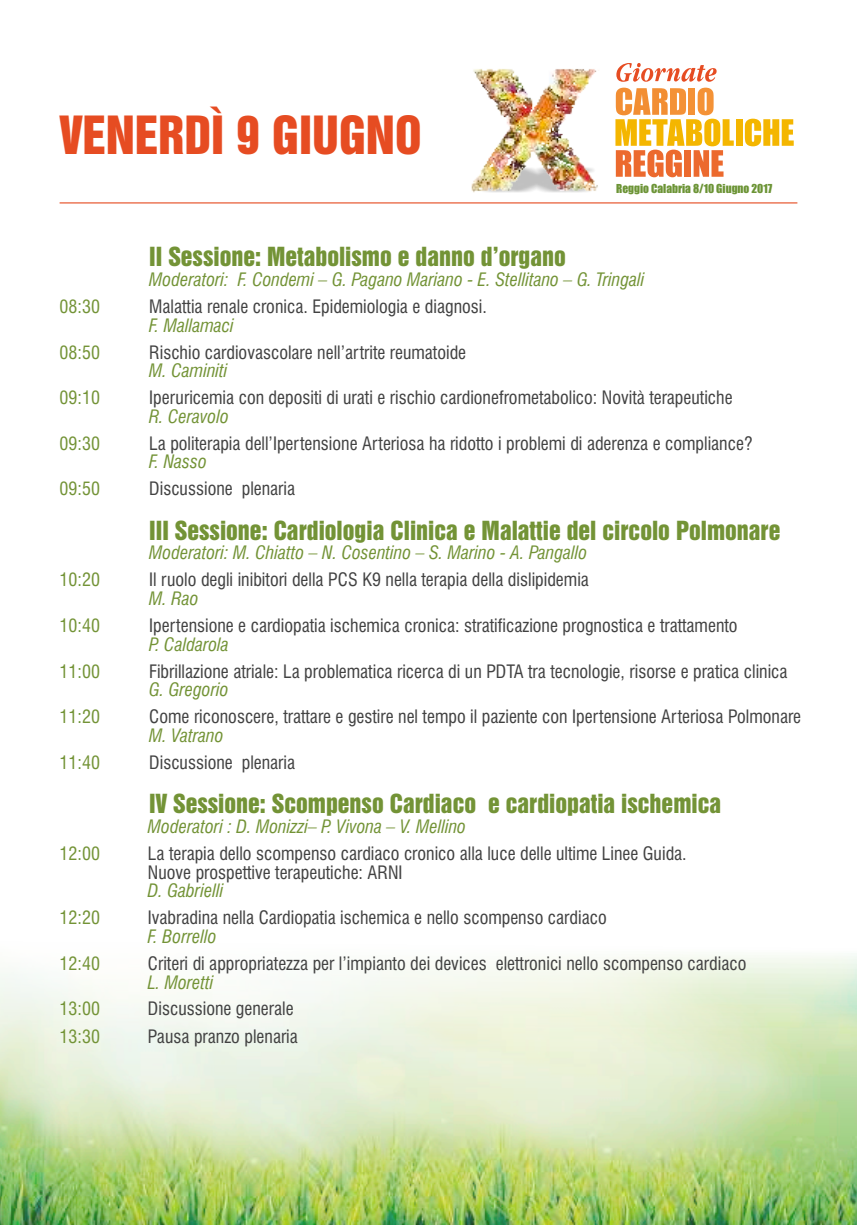
<style>
.page{position:relative;width:857px;height:1225px;background:#fff}
.page>*{position:absolute;margin:0;border:0;box-sizing:border-box;transform-origin:0 0}
.t1{font:48px "Swiss 921 BT Regular A";color:#e64c22}
.t2{font:24px "Swiss 921 BT Regular A";color:#739336}
.t3{font:condensed 18px/18.6px "Swiss 721 BT";color:#424242}
.t4{font:italic condensed 18px "Swiss 721 BT";color:#739336}
.t5{font:condensed 18px/27px "Swiss 721 BT";color:#739336}
.t6{font:condensed 18px/27px "Swiss 721 BT";color:#6c9436}
.t7{font:11.4px "Impact";color:#6c9436}
</style>
<div class="page">
<img style="left:0;top:955px;width:856px;height:270px">
<hr style="left:60px;top:202px;width:737px;height:1px;background:#e64c22">
<img style="left:471px;top:69px;width:127px;height:124px">
<svg style="left:616px;top:63px;width:100px;height:19px"></svg>
<svg style="left:615px;top:88px;width:118px;height:89px"></svg>
<div style="left:735px;top:119px;width:7px;height:27px;background:#f4b600"></div>
<svg style="left:744px;top:119px;width:49px;height:27px"></svg>
<h1 class="t1" style="left:60px;top:118px;width:363px">VENERDÌ 9 GIUGNO</h1>
<p class="t7" style="left:616px;top:184px;width:157px">Reggio Calabria 8/10 Giugno 2017</p>
<p class="t5" style="left:60px;top:295px;width:42px">08 30</p>
<p class="t6" style="left:77px;top:295px;width:6px">:</p>
<p class="t6" style="left:77px;top:340px;width:6px">:</p>
<p class="t6" style="left:77px;top:386px;width:6px">:</p>
<p class="t6" style="left:77px;top:431px;width:6px">:</p>
<p class="t6" style="left:77px;top:477px;width:6px">:</p>
<p class="t5" style="left:60px;top:340px;width:42px">08 50</p>
<p class="t5" style="left:60px;top:386px;width:42px">09 10</p>
<p class="t5" style="left:60px;top:431px;width:42px">09 30</p>
<p class="t5" style="left:60px;top:477px;width:42px">09 50</p>
<p class="t5" style="left:60px;top:568px;width:42px">10 20</p>
<p class="t6" style="left:77px;top:568px;width:6px">:</p>
<p class="t6" style="left:77px;top:614px;width:6px">:</p>
<p class="t6" style="left:77px;top:659px;width:6px">:</p>
<p class="t6" style="left:77px;top:705px;width:6px">:</p>
<p class="t6" style="left:77px;top:751px;width:6px">:</p>
<p class="t5" style="left:60px;top:614px;width:42px">10 40</p>
<p class="t5" style="left:60px;top:659px;width:42px">11 00</p>
<p class="t5" style="left:60px;top:705px;width:42px">11 20</p>
<p class="t5" style="left:60px;top:751px;width:42px">11 40</p>
<p class="t5" style="left:60px;top:841px;width:42px">12 00</p>
<p class="t6" style="left:77px;top:841px;width:6px">:</p>
<p class="t5" style="left:60px;top:906px;width:42px">12 20</p>
<p class="t6" style="left:77px;top:906px;width:6px">:</p>
<p class="t6" style="left:77px;top:951px;width:6px">:</p>
<p class="t6" style="left:77px;top:997px;width:6px">: :</p>
<p class="t5" style="left:60px;top:951px;width:42px">12 40</p>
<p class="t5" style="left:60px;top:997px;width:42px">13 00<br>13 30</p>
<h2 class="t2" style="left:149px;top:248px;width:418px">II Sessione: Metabolismo e danno d’organo</h2>
<p class="t4" style="left:149px;top:272px;width:496px">Moderatori: F. Condemi – G. Pagano Mariano - E. Stellitano – G. Tringali</p>
<p class="t3" style="left:149px;top:299px;width:339px">Malattia renale cronica. Epidemiologia e diagnosi.</p>
<p class="t3" style="left:149px;top:344px;width:318px">Rischio cardiovascolare nell’artrite reumatoide</p>
<p class="t3" style="left:149px;top:390px;width:584px">Iperuricemia con depositi di urati e rischio cardionefrometabolico: Novità terapeutiche</p>
<p class="t3" style="left:149px;top:436px;width:605px">La politerapia dell’Ipertensione Arteriosa ha ridotto i problemi di aderenza e compliance?</p>
<p class="t3" style="left:149px;top:481px;width:147px">Discussione plenaria</p>
<p class="t4" style="left:149px;top:318px;width:86px">F. Mallamaci</p>
<p class="t4" style="left:149px;top:363px;width:80px">M. Caminiti</p>
<p class="t4" style="left:149px;top:409px;width:81px">R. Ceravolo</p>
<p class="t4" style="left:149px;top:455px;width:59px">F. Nasso</p>
<h2 class="t2" style="left:149px;top:521px;width:632px">III Sessione: Cardiologia Clinica e Malattie del circolo Polmonare</h2>
<p class="t4" style="left:149px;top:546px;width:439px">Moderatori: M. Chiatto – N. Cosentino – S. Marino - A. Pangallo</p>
<p class="t3" style="left:149px;top:572px;width:441px">Il ruolo degli inibitori della PCS K9 nella terapia della dislipidemia</p>
<p class="t3" style="left:149px;top:618px;width:589px">Ipertensione e cardiopatia ischemica cronica: stratificazione prognostica e trattamento</p>
<p class="t3" style="left:149px;top:663px;width:639px">Fibrillazione atriale: La problematica ricerca di un PDTA tra tecnologie, risorse e pratica clinica</p>
<p class="t3" style="left:149px;top:709px;width:653px">Come riconoscere, trattare e gestire nel tempo il paziente con Ipertensione Arteriosa Polmonare</p>
<p class="t3" style="left:149px;top:755px;width:147px">Discussione plenaria</p>
<p class="t4" style="left:149px;top:591px;width:51px">M. Rao</p>
<p class="t4" style="left:149px;top:637px;width:81px">P. Caldarola</p>
<p class="t4" style="left:149px;top:682px;width:81px">G. Gregorio</p>
<p class="t4" style="left:149px;top:728px;width:76px">M. Vatrano</p>
<h2 class="t2" style="left:149px;top:795px;width:573px">IV Sessione: Scompenso Cardiaco e cardiopatia ischemica</h2>
<p class="t4" style="left:148px;top:819px;width:319px">Moderatori : D. Monizzi– P. Vivona – V. Mellino</p>
<p class="t3" style="left:148px;top:846px;width:540px">La terapia dello scompenso cardiaco cronico alla luce delle ultime Linee Guida.<br>Nuove prospettive terapeutiche: ARNI</p>
<p class="t3" style="left:148px;top:910px;width:460px">Ivabradina nella Cardiopatia ischemica e nello scompenso cardiaco</p>
<p class="t3" style="left:148px;top:956px;width:599px">Criteri di appropriatezza per l’impianto dei devices elettronici nello scompenso cardiaco</p>
<p class="t3" style="left:148px;top:997px;width:151px;line-height:27px">Discussione generale<br>Pausa pranzo plenaria</p>
<p class="t4" style="left:148px;top:883px;width:77px">D. Gabrielli</p>
<p class="t4" style="left:148px;top:929px;width:70px">F. Borrello</p>
<p class="t4" style="left:148px;top:974px;width:67px">L. Moretti</p>
</div>
